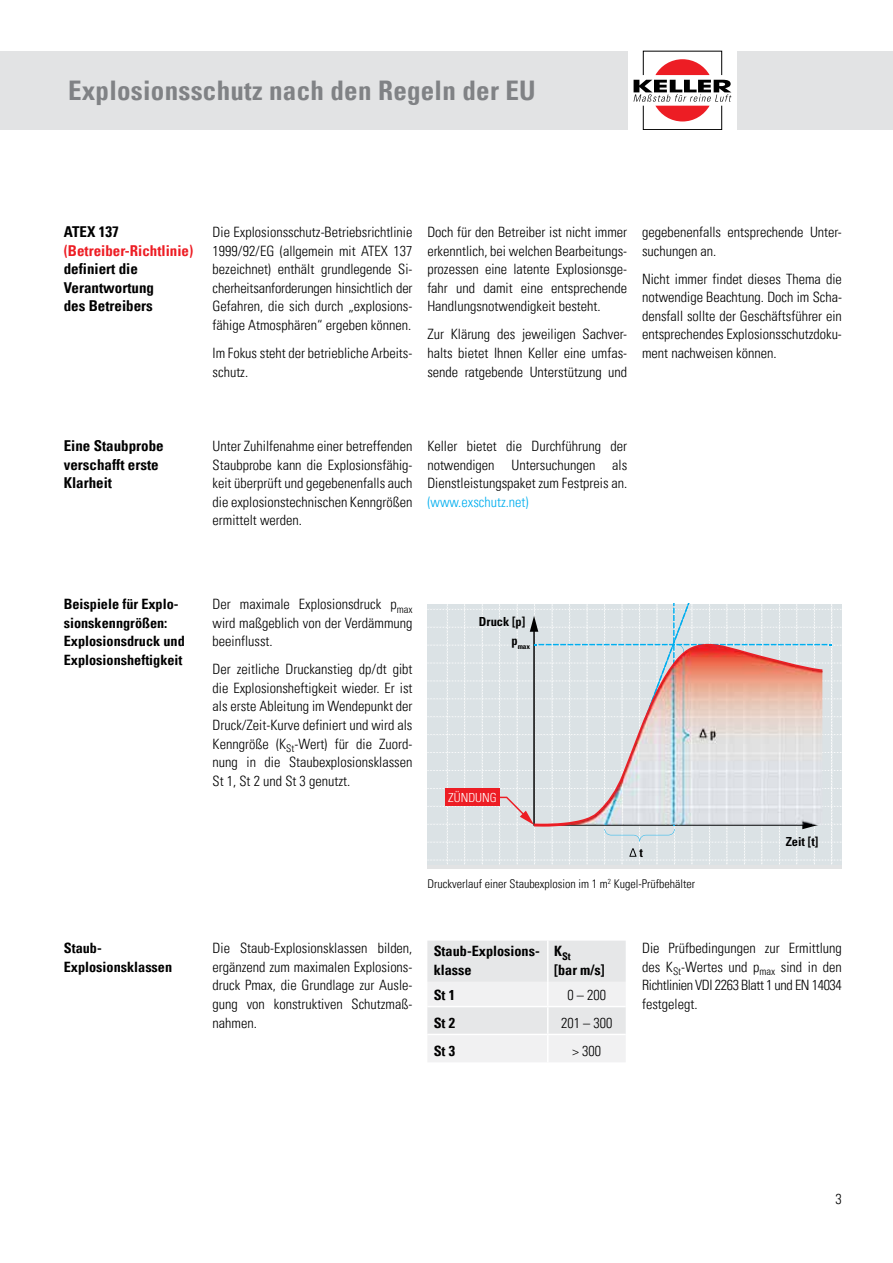
<style>
.page{position:relative;width:893px;height:1263px;background:#fff}
.page>*{position:absolute;margin:0;border:0;box-sizing:border-box;transform-origin:0 0}
.t1{font:700 condensed 27px "Univers LT Pro";letter-spacing:.01em;color:#808285}
.t2{font:700 condensed 15px/18.6px "Univers LT Pro";color:#000}
.t3{font:700 condensed 15px "Univers LT Pro";color:#ed1d24}
.t4{font:300 condensed 14.25px/18.6px "Univers LT Pro";color:#000;text-align:justify}
.t5{font:700 condensed 14.25px/18.6px "Univers LT Pro";color:#000}
.t6{font:300 condensed 14.25px "Univers LT Pro";color:#00aeef}
.t7{font:700 condensed 12.45px "Univers";color:#000}
.t8{font:300 condensed 12.45px "Univers";color:#fff}
.t9{font:300 condensed 12px "Univers LT Pro";color:#000}
.t10{font:700 condensed 10.5px "Univers LT Pro";color:#000}
.t11{font:700 condensed 7.35px "Univers";color:#000}
</style>
<div class="page">
<div style="left:0;top:51px;width:893px;height:79px;background:#e2e3e4"></div>
<div style="left:628px;top:35px;width:109px;height:111px;background:#fff"></div>
<div style="left:643px;top:105px;width:79px;height:25px;border:1px solid #000"></div>
<svg style="left:633px;top:59px;width:98px;height:62px"></svg>
<svg style="left:427px;top:941px;width:199px;height:121px"></svg>
<hr style="left:547px;top:941px;width:2px;height:41px;background:#fff">
<hr style="left:547px;top:982px;width:2px;height:24px;background:#fff">
<hr style="left:427px;top:1006px;width:121px;height:1px;background:#fff">
<hr style="left:548px;top:1006px;width:78px;height:1px;background:#fff">
<hr style="left:547px;top:1007px;width:2px;height:27px;background:#fff">
<hr style="left:427px;top:1034px;width:121px;height:1px;background:#fff">
<hr style="left:548px;top:1034px;width:78px;height:1px;background:#fff">
<hr style="left:547px;top:1035px;width:2px;height:27px;background:#fff">
<svg style="left:427px;top:604px;width:414px;height:260px;background:#dbdee1"></svg>
<svg style="left:534px;top:644px;width:288px;height:183px;background:#d4dce0"></svg>
<img style="left:623px;top:645px;width:199px;height:180px">
<img style="left:571px;top:776px;width:52px;height:49px">
<img style="left:534px;top:823px;width:37px;height:2px">
<h1 class="t1" style="left:68px;top:74px;width:469px">Explosionsschutz nach den Regeln der EU</h1>
<p class="t2" style="left:64px;top:222px;width:56px">ATEX 137</p>
<p class="t3" style="left:64px;top:241px;width:131px">(Betreiber-Richtlinie)</p>
<p class="t2" style="left:64px;top:259px;width:92px">definiert die<br>Verantwortung des Betreibers</p>
<p class="t4" style="left:213px;top:222px;width:201px">Die Explosionsschutz-Betriebsrichtlinie 1999/92/EG (allgemein mit ATEX 137 bezeichnet) enthält grundlegende Si&shy;cherheitsanforderungen hinsichtlich der Gefahren, die sich durch „explosions&shy;fähige Atmosphären“ ergeben können.</p>
<p class="t4" style="left:213px;top:343px;width:201px">Im Fokus steht der betriebliche Arbeits&shy;schutz.</p>
<p class="t4" style="left:427px;top:222px;width:201px">Doch für den Betreiber ist nicht immer erkenntlich, bei welchen Bearbeitungs&shy;prozessen eine latente Explosionsge&shy;fahr und damit eine entsprechende Handlungsnotwendigkeit besteht.</p>
<p class="t4" style="left:427px;top:324px;width:201px">Zur Klärung des jeweiligen Sachver&shy;halts bietet Ihnen Keller eine umfas&shy;sende ratgebende Unterstützung und</p>
<p class="t4" style="left:642px;top:222px;width:201px">gegebenenfalls entsprechende Unter&shy;suchungen an.</p>
<p class="t4" style="left:642px;top:268px;width:201px">Nicht immer findet dieses Thema die notwendige Beachtung. Doch im Scha&shy;densfall sollte der Geschäftsführer ein entsprechendes Explosionsschutzdoku&shy;ment nachweisen können.</p>
<p class="t2" style="left:64px;top:436px;width:102px">Eine Staubprobe verschafft erste<br>Klarheit</p>
<p class="t4" style="left:213px;top:436px;width:201px">Unter Zuhilfenahme einer betreffenden Staubprobe kann die Explosionsfähig&shy;keit überprüft und gegebenenfalls auch die explosionstechnischen Kenngrößen ermittelt werden.</p>
<p class="t4" style="left:427px;top:436px;width:201px">Keller bietet die Durchführung der notwendigen Untersuchungen als Dienstleistungspaket zum Festpreis an.</p>
<p class="t6" style="left:427px;top:492px;width:103px">(www.exschutz.net)</p>
<p class="t5" style="left:64px;top:594px;width:123px">Beispiele für Explo&shy;sionskenngrößen:<br>Explosionsdruck und<br>Explosionsheftigkeit</p>
<p class="t4" style="left:213px;top:594px;width:201px">Der maximale Explosionsdruck p<sub>max </sub>wird maßgeblich von der Verdämmung beeinflusst.</p>
<p class="t4" style="left:213px;top:659px;width:201px">Der zeitliche Druckanstieg dp/dt gibt die Explosionsheftigkeit wieder. Er ist als erste Ableitung im Wendepunkt der Druck/Zeit-Kurve definiert und wird als Kenngröße (K<sub>St</sub>-Wert) für die Zuord&shy;nung in die Staubexplosionsklassen St 1, St 2 und St 3 genutzt.</p>
<p class="t7" style="left:479px;top:614px;width:48px">Druck [p]</p>
<p class="t11" style="left:511px;top:642px;width:20px"><sup>p</sup>max</p>
<p class="t8" style="left:448px;top:790px;width:50px">ZÜNDUNG</p>
<p class="t7" style="left:639px;top:845px;width:5px">t</p>
<p class="t9" style="left:427px;top:876px;width:269px">Druckverlauf einer Staubexplosion im 1 m<sup>2</sup> Kugel-Prüfbehälter</p>
<p class="t7" style="left:786px;top:834px;width:34px">Zeit [t]</p>
<p class="t5" style="left:64px;top:939px;width:110px">Staub-<br>Explosionsklassen</p>
<p class="t4" style="left:642px;top:938px;width:201px">Die Prüfbedingungen zur Ermittlung des K<sub>St</sub>-Wertes und p<sub>max</sub> sind in den Richtlinien VDI 2263 Blatt 1 und EN 14034 festgelegt.</p>
<p class="t4" style="left:213px;top:938px;width:201px">Die Staub-Explosionsklassen bilden, ergänzend zum maximalen Explosions&shy;druck Pmax, die Grundlage zur Ausle&shy;gung von konstruktiven Schutzmaß&shy;nahmen.</p>
<p class="t5" style="left:434px;top:942px;width:108px">Staub-Explosions&shy;klasse</p>
<p class="t10" style="left:554px;top:950px;width:18px"><sup>K</sup>St</p>
<p class="t5" style="left:554px;top:960px;width:52px">[bar m/s]</p>
<p class="t5" style="left:434px;top:985px;width:23px">St 1</p>
<p class="t4" style="left:567px;top:985px;width:40px">0 – 200</p>
<p class="t5" style="left:434px;top:1013px;width:23px">St 2</p>
<p class="t4" style="left:561px;top:1012px;width:53px">201 – 300</p>
<p class="t5" style="left:434px;top:1041px;width:23px">St 3</p>
<p class="t4" style="left:572px;top:1040px;width:30px">&gt; 300</p>
<p class="t4" style="left:836px;top:1189px;width:8px">3</p>
</div>
